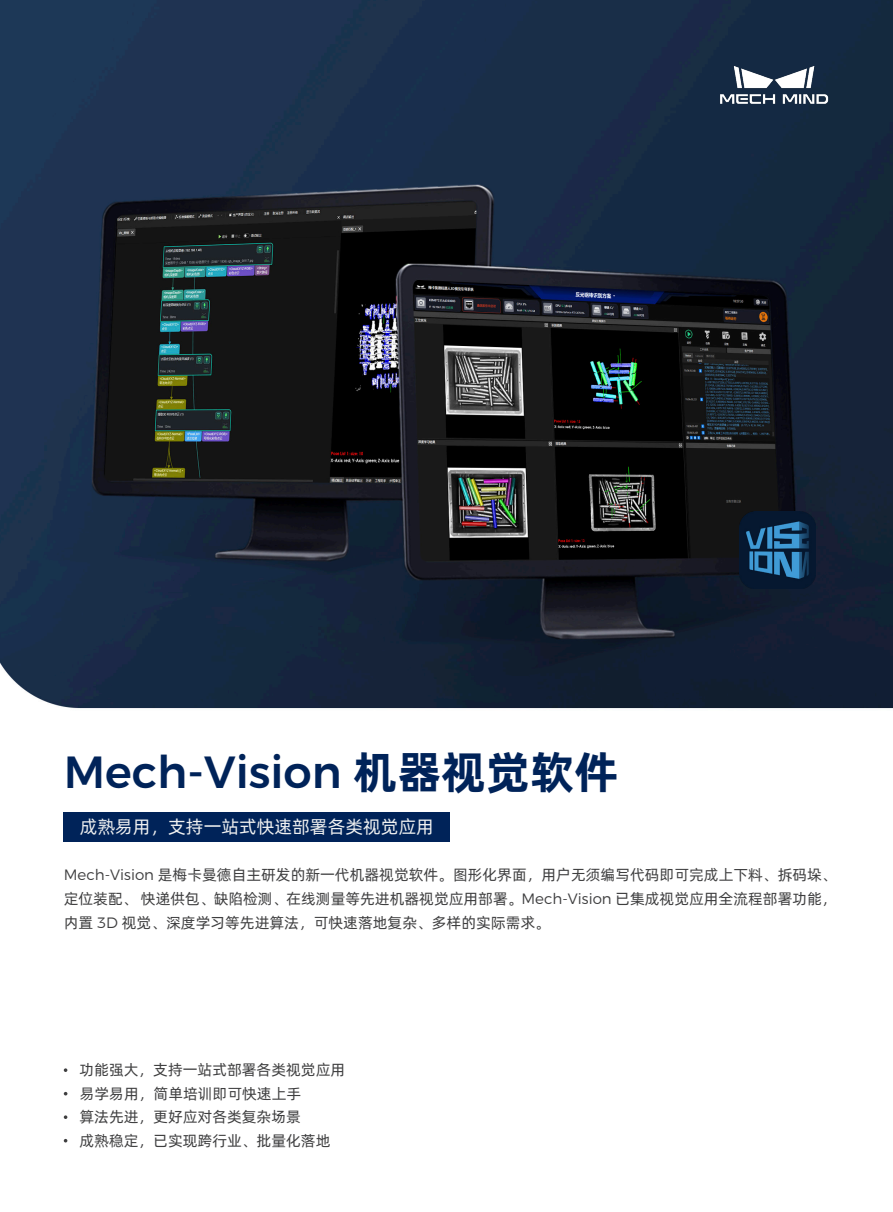
<style>
.page{position:relative;width:893px;height:1212px;background:#fff}
.page>*{position:absolute;margin:0;border:0;box-sizing:border-box;transform-origin:0 0}
.t1{font:500 45px "Montserrat";color:#002359}
.t2{font:18px "Alibaba Pu Hui Ti R";color:#eff0f0}
.t3{font:15px/24px "Alibaba Pu Hui Ti R";color:#3e3e3f;text-align:justify}
.s1{font-family:"Alibaba Pu Hui Ti B";font-weight:400}
.s2{font-family:"Montserrat";font-weight:300}
</style>
<div class="page">
<img style="left:0;top:0;width:893px;height:1143px">
<img style="left:719px;top:64px;width:110px;height:42px">
<div style="left:64px;top:812px;width:386px;height:30px;background:#002359"></div>
<svg style="left:64px;top:1068px;width:3px;height:4px"></svg>
<svg style="left:64px;top:1115px;width:3px;height:4px"></svg>
<img style="left:739px;top:512px;width:77px;height:76px">
<p class="t1" style="left:64px;top:736px;width:556px">Mech-Vision <span class="s1">机器视觉软件</span></p>
<p class="t2" style="left:80px;top:813px;width:356px">成熟易用，支持一站式快速部署各类视觉应用</p>
<p class="t3" style="left:64px;top:862px;width:774px"><span class="s2">Mech-Vision</span> 是梅卡曼德自主研发的新一代机器视觉软件。图形化界面，用户无须编写代码即可完成上下料、拆码垛、定位装配、快递供包、缺陷检测、在线测量等先进机器视觉应用部署。<span class="s2">Mech-Vision</span> 已集成视觉应用全流程部署功能，内置 <span class="s2">3D</span> 视觉、深度学习等先进算法，可快速落地复杂、多样的实际需求。</p>
<p class="t3" style="left:80px;top:1057px;width:267px">功能强大，支持一站式部署各类视觉应用</p>
<p class="t3" style="left:80px;top:1081px;width:223px">易学易用，简单培训即可快速上手</p>
<p class="t3" style="left:80px;top:1104px;width:223px">算法先进，更好应对各类复杂场景</p>
<p class="t3" style="left:80px;top:1128px;width:252px">成熟稳定，已实现跨行业、批量化落地</p>
</div>
